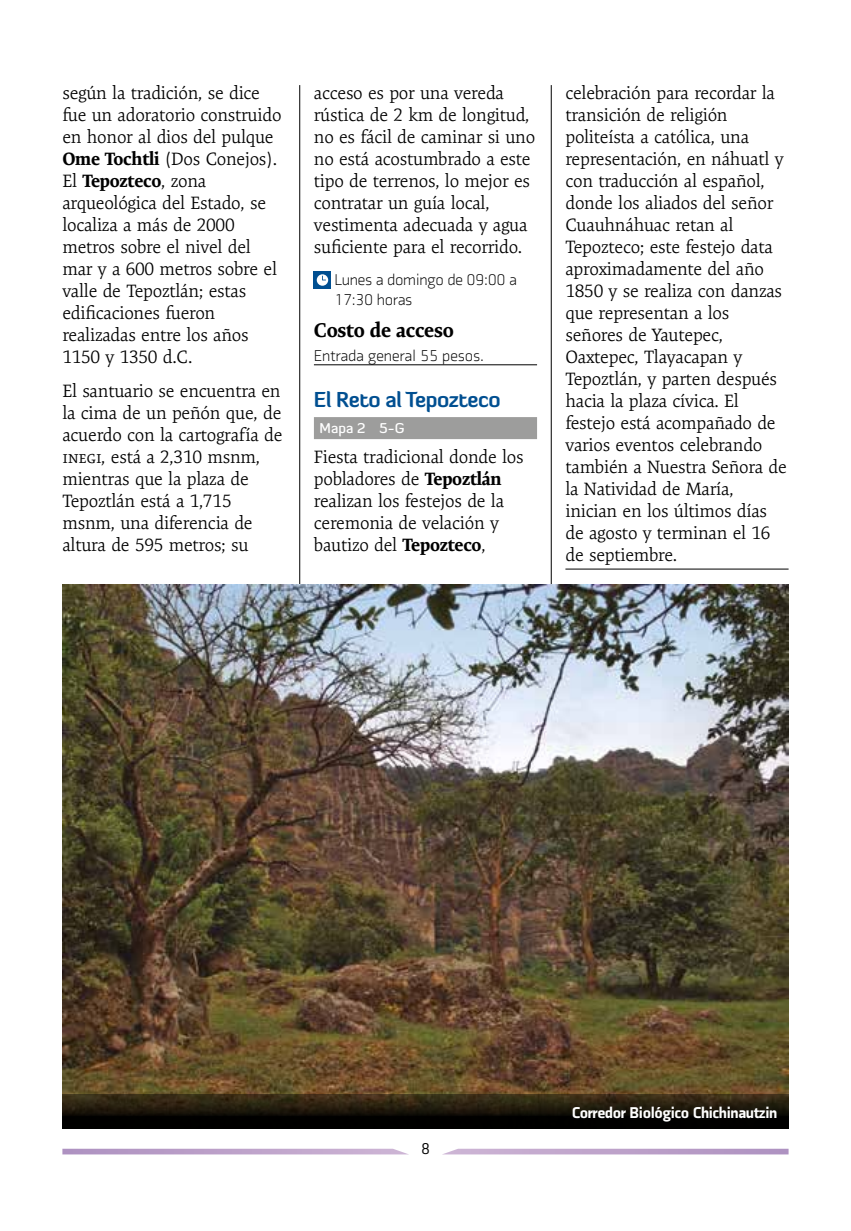
<style>
.page{position:relative;width:851px;height:1231px;background:#fff}
.page>*{position:absolute;margin:0;border:0;box-sizing:border-box;transform-origin:0 0}
.t1{font:700 21px "Diavlo";letter-spacing:-.02em;color:#004f91}
.t2{font:700 20px "Expo Serif Pro";letter-spacing:-.015em;color:#000}
.t3{font:300 18px/22px "Expo Serif Pro";letter-spacing:-.02em;color:#000}
.t4{font:300 16px/20px "Axia";letter-spacing:-.025em;color:#000}
.t5{font:900 16px "Axia";letter-spacing:-.025em;color:#fff}
.t6{font:16px "Axia";color:#000}
.t7{font:500 14px "Diavlo";color:#fff}
.s1{font-weight:700}
</style>
<div class="page">
<hr style="left:299px;top:85px;width:1px;height:1043px;background:#000">
<hr style="left:551px;top:85px;width:1px;height:1043px;background:#000">
<svg style="left:444px;top:1148px;width:344px;height:6px"></svg>
<svg style="left:62px;top:1148px;width:345px;height:6px"></svg>
<hr style="left:314px;top:364px;width:223px;height:1px;background:#000">
<div style="left:314px;top:417px;width:223px;height:22px;background:#9d9d9c"></div>
<div style="left:314px;top:271px;width:17px;height:17px;background:#004f91"></div>
<svg style="left:317px;top:274px;width:11px;height:12px"></svg>
<hr style="left:565px;top:568px;width:223px;height:1px;background:#000">
<img style="left:62px;top:584px;width:726px;height:510px">
<div style="left:62px;top:1094px;width:726px;height:34px;background:linear-gradient(to bottom,#40331a,#000)"></div>
<p class="t3" style="left:62px;top:82px;width:221px">según la tradición, se dice fue un adoratorio construido en honor al dios del pulque<br><span class="s1">Ome Tochtli</span> (Dos Conejos).<br>El <span class="s1">Tepozteco</span>, zona arqueológica del Estado, se localiza a más de 2000 metros sobre el nivel del mar y a 600 metros sobre el valle de Tepoztlán; estas edificaciones fueron realizadas entre los años<br>1150 y 1350 d.C.</p>
<p class="t3" style="left:62px;top:379px;width:221px">El santuario se encuentra en la cima de un peñón que, de acuerdo con la cartografía de inegi, está a 2,310 msnm, mientras que la plaza de<br>Tepoztlán está a 1,715 msnm, una diferencia de altura de 595 metros; su</p>
<p class="t3" style="left:314px;top:82px;width:223px">acceso es por una vereda rústica de 2 km de longitud, no es fácil de caminar si uno no está acostumbrado a este tipo de terrenos, lo mejor es contratar un guía local, vestimenta adecuada y agua suficiente para el recorrido.</p>
<p class="t4" style="left:334px;top:269px;width:184px">Lunes a domingo de 09:00 a<br>17:30 horas</p>
<p class="t2" style="left:314px;top:318px;width:141px">Costo de acceso</p>
<p class="t4" style="left:314px;top:346px;width:171px">Entrada general 55 pesos.</p>
<p class="t1" style="left:314px;top:386px;width:188px">El Reto al Tepozteco</p>
<p class="t7" style="left:319px;top:419px;width:86px">Mapa 2 5-G</p>
<p class="t3" style="left:314px;top:446px;width:211px">Fiesta tradicional donde los pobladores de <span class="s1">Tepoztlán </span>realizan los festejos de la ceremonia de velación y bautizo del <span class="s1">Tepozteco</span>,</p>
<p class="t3" style="left:565px;top:82px;width:223px">celebración para recordar la transición de religión politeísta a católica, una representación, en náhuatl y con traducción al español, donde los aliados del señor<br>Cuauhnáhuac retan al<br>Tepozteco; este festejo data aproximadamente del año<br>1850 y se realiza con danzas que representan a los señores de Yautepec,<br>Oaxtepec, Tlayacapan y<br>Tepoztlán, y parten después hacia la plaza cívica. El festejo está acompañado de varios eventos celebrando también a Nuestra Señora de la Natividad de María, inician en los últimos días de agosto y terminan el 16 de septiembre.</p>
<p class="t6" style="left:421px;top:1139px;width:10px">8</p>
<p class="t5" style="left:571px;top:1102px;width:207px">Corredor Biológico Chichinautzin</p>
</div>
